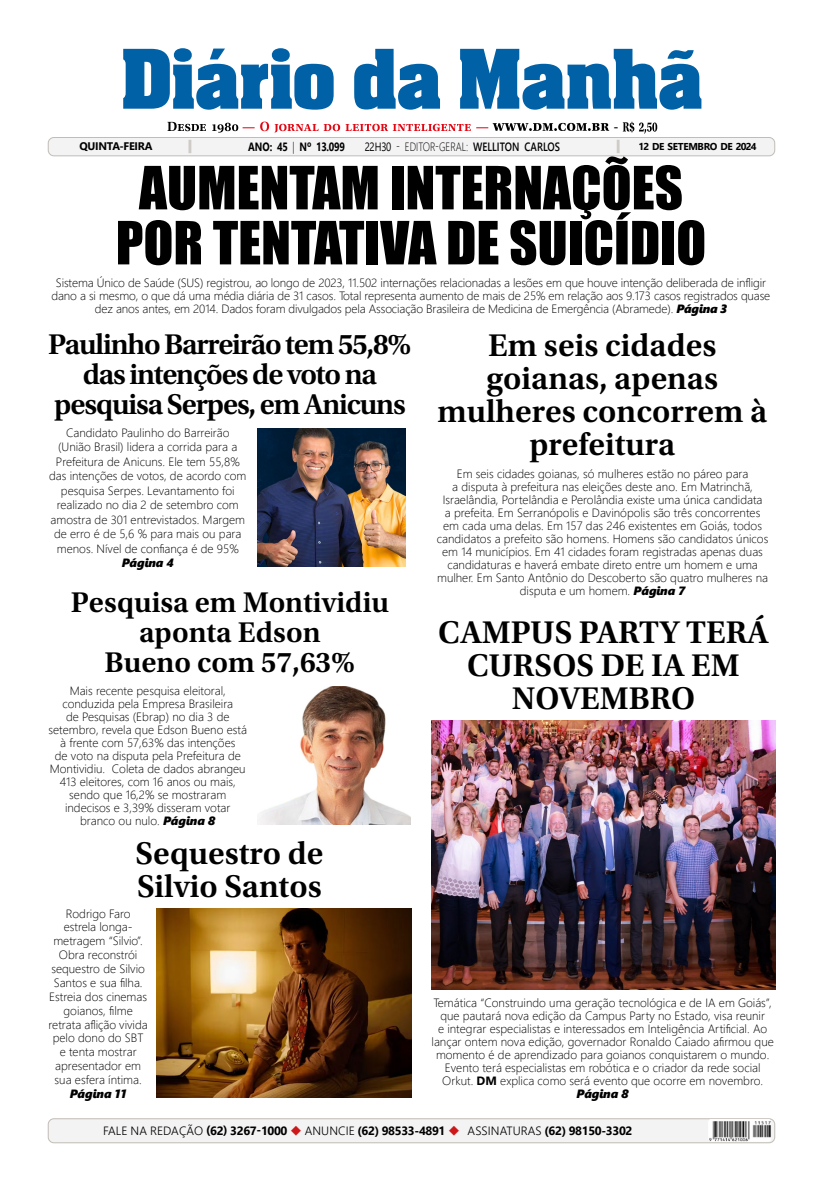
<style>
.page{position:relative;width:823px;height:1191px;background:#fff}
.page>*{position:absolute;margin:0;border:0;box-sizing:border-box;transform-origin:0 0}
.t1{font:55px/55px "Impact";color:#000;text-align:center}
.t2{font:600 33px/33px "Utopia Std";color:#000;text-align:center}
.t3{font:600 30px/30px "Utopia Std";letter-spacing:-.035em;color:#000;text-align:center}
.t4{font:600 30px/30px "Utopia Std";color:#000;text-align:center}
.t5{font:600 14px "Utopia Std";color:#000}
.t6{font:300 12px/13px "Segoe UI";color:#000;text-align:center}
.t7{font:700 12px "Segoe UI";letter-spacing:-.03em;color:#000}
.t8{font:300 12px "Segoe UI";color:#000;scale:.8 1}
.t9{font:italic 12px "Segoe UI Black";color:#000}
.t10{font:700 12px "Segoe UI";letter-spacing:-.03em;color:#000;scale:.8 1}
.t11{font:700 11px "Segoe UI";letter-spacing:-.025em;color:#000}
.t12{font:700 10px "Segoe UI";letter-spacing:-.035em;color:#000}
.s1{font-weight:300}
.s2{font-weight:400}
.s3{font-weight:600}
.s4{font-family:"Segoe UI Black";font-weight:400;font-style:italic}
.s5{font-weight:700}
.s6{color:#cd1719}
</style>
<div class="page">
<div style="left:48px;top:1118px;width:726px;height:24px;background:#f3f3f3;border-radius:6px"></div>
<div style="left:48px;top:1118px;width:726px;height:24px;border:1px solid #c1bcb6;border-radius:6px"></div>
<img style="left:708px;top:1119px;width:62px;height:22px">
<svg style="left:123px;top:48px;width:578px;height:62px"></svg>
<div style="left:48px;top:137px;width:726px;height:19px;background:#f3f3f3;border-radius:6px"></div>
<div style="left:48px;top:137px;width:726px;height:19px;border:1px solid #c1bcb6;border-radius:6px"></div>
<svg style="left:188px;top:140px;width:3px;height:13px"></svg>
<svg style="left:616px;top:140px;width:3px;height:13px"></svg>
<svg style="left:167px;top:122px;width:441px;height:11px"></svg>
<svg style="left:622px;top:122px;width:34px;height:12px"></svg>
<img style="left:258px;top:428px;width:147px;height:139px">
<img style="left:257px;top:686px;width:154px;height:139px">
<img style="left:156px;top:909px;width:255px;height:189px">
<img style="left:431px;top:720px;width:344px;height:269px">
<p class="t5" style="left:613px;top:119px;width:7px">-</p>
<p class="t11" style="left:79px;top:136px;width:74px">QUINTA-FEIRA</p>
<p class="t10" style="left:248px;top:135px;width:122px">ANO: 45 <span class="s1">|</span> Nº 13.099</p>
<p class="t8" style="left:364px;top:135px;width:245px"><span class="s2">22H30</span> - EDITOR-GERAL: <span class="s3">WELLITON CARLOS</span></p>
<p class="t12" style="left:638px;top:137px;width:120px">12 DE SETEMBRO DE 2024</p>
<h1 class="t1" style="left:116px;top:159px;width:591px">AUMENTAM INTERNAÇÕES<br>POR TENTATIVA DE SUICÍDIO</h1>
<p class="t6" style="left:52px;top:275px;width:719px">Sistema Único de Saúde (SUS) registrou, ao longo de 2023, 11.502 internações relacionadas a lesões em que houve intenção deliberada de infligir dano a si mesmo, o que dá uma média diária de 31 casos. Total representa aumento de mais de 25% em relação aos 9.173 casos registrados quase dez anos antes, em 2014. Dados foram divulgados pela Associação Brasileira de Medicina de Emergência (Abramede). <span class="s4">Página 3</span></p>
<h3 class="t3" style="left:48px;top:329px;width:364px">Paulinho Barreirão tem 55,8% das intenções de voto na pesquisa Serpes, em Anicuns</h3>
<p class="t6" style="left:49px;top:424px;width:199px;line-height:14.4px">Candidato Paulinho do Barreirão (União Brasil) lidera a corrida para a Prefeitura de Anicuns. Ele tem 55,8% das intenções de votos, de acordo com pesquisa Serpes. Levantamento foi realizado no dia 2 de setembro com amostra de 301 entrevistados. Margem de erro é de 5,6 % para mais ou para menos. Nível de confiança é de 95%</p>
<p class="t9" style="left:122px;top:553px;width:54px">Página 4</p>
<h3 class="t4" style="left:71px;top:587px;width:320px">Pesquisa em Montividiu aponta Edson<br>Bueno com 57,63%</h3>
<p class="t6" style="left:49px;top:683px;width:200px">Mais recente pesquisa eleitoral, conduzida pela Empresa Brasileira<br>de Pesquisas (Ebrap) no dia 3 de setembro, revela que Edson Bueno está à frente com 57,63% das intenções<br>de voto na disputa pela Prefeitura de Montividiu. Coleta de dados abrangeu 413 eleitores, com 16 anos ou mais, sendo que 16,2% se mostraram indecisos e 3,39% disseram votar branco ou nulo. <span class="s4">Página 8</span></p>
<h2 class="t2" style="left:135px;top:836px;width:189px;text-align:left">Sequestro de<br>Silvio Santos</h2>
<p class="t6" style="left:49px;top:905px;width:101px;line-height:13.9px">Rodrigo Faro estrela longa&shy;metragem “Silvio”.<br>Obra reconstrói sequestro de Silvio<br>Santos e sua filha.<br>Estreia dos cinemas goianos, filme retrata aflição vivida pelo dono do SBT e tenta mostrar apresentador em sua esfera íntima.</p>
<p class="t9" style="left:70px;top:1084px;width:58px">Página 11</p>
<h2 class="t2" style="left:437px;top:329px;width:331px">Em seis cidades goianas, apenas mulheres concorrem à prefeitura</h2>
<p class="t6" style="left:436px;top:466px;width:333px">Em seis cidades goianas, só mulheres estão no páreo para<br>a disputa à prefeitura nas eleições deste ano. Em Matrinchã, Israelândia, Portelândia e Perolândia existe uma única candidata<br>a prefeita. Em Serranópolis e Davinópolis são três concorrentes em cada uma delas. Em 157 das 246 existentes em Goiás, todos candidatos a prefeito são homens. Homens são candidatos únicos em 14 municípios. Em 41 cidades foram registradas apenas duas candidaturas e haverá embate direto entre um homem e uma mulher. Em Santo Antônio do Descoberto são quatro mulheres na disputa e um homem. <span class="s4">Página 7</span></p>
<h2 class="t2" style="left:438px;top:615px;width:332px">CAMPUS PARTY TERÁ<br>CURSOS DE IA EM<br>NOVEMBRO</h2>
<p class="t6" style="left:431px;top:995px;width:343px">Temática “Construindo uma geração tecnológica e de IA em Goiás”, que pautará nova edição da Campus Party no Estado, visa reunir<br>e integrar especialistas e interessados em Inteligência Artificial. Ao lançar ontem nova edição, governador Ronaldo Caiado afirmou que momento é de aprendizado para goianos conquistarem o mundo.<br>Evento terá especialistas em robótica e o criador da rede social Orkut. <span class="s5">DM</span> explica como será evento que ocorre em novembro.</p>
<p class="t9" style="left:576px;top:1084px;width:54px">Página 8</p>
<p class="t7" style="left:103px;top:1119px;width:530px"><span class="s1">FALE NA REDAÇÃO</span> (62) 3267-1000 <span class="s6">◆</span> <span class="s1">ANUNCIE</span> (62) 98533-4891 <span class="s6">◆</span> <span class="s1">ASSINATURAS</span> (62) 98150-3302</p>
</div>
